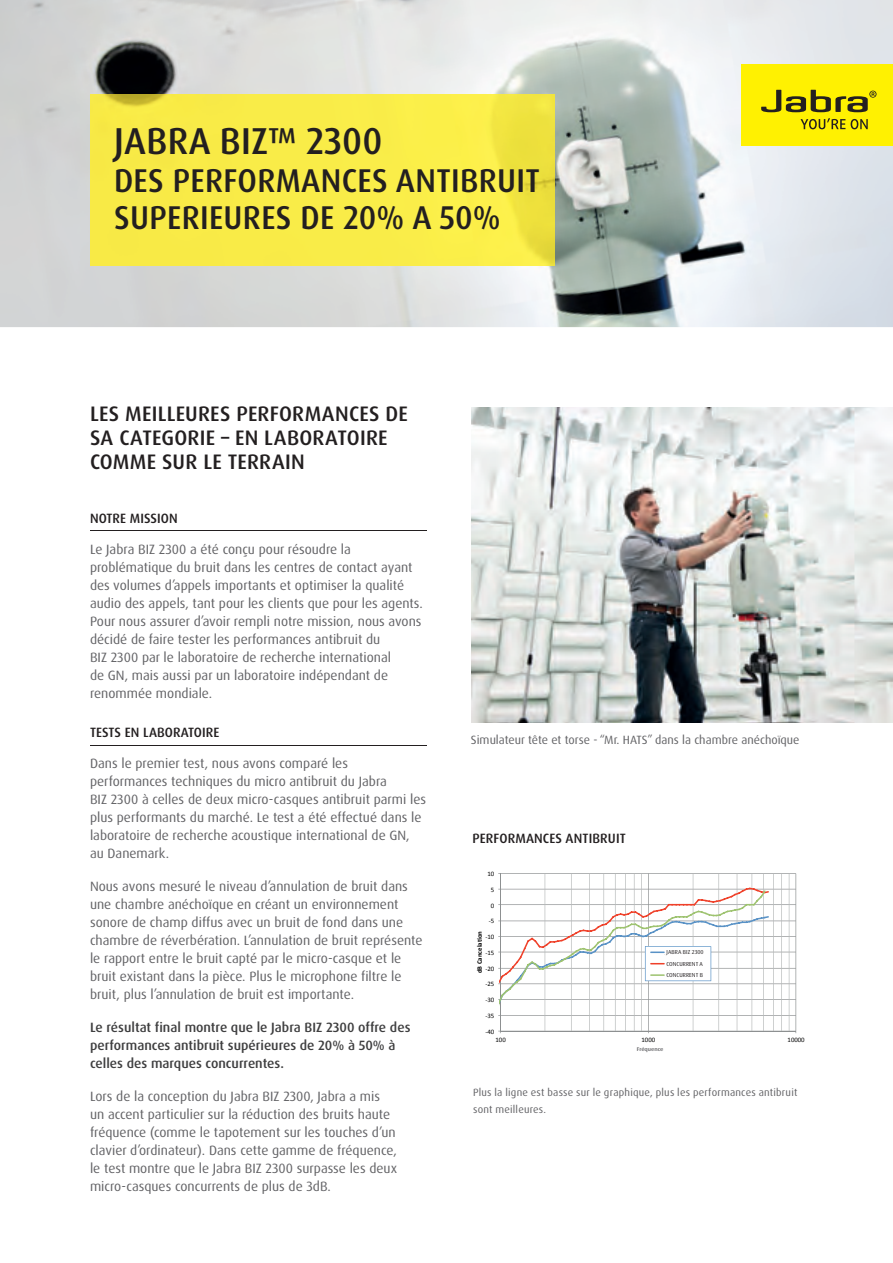
<style>
.page{position:relative;width:893px;height:1263px;background:#fff}
.page>*{position:absolute;margin:0;border:0;box-sizing:border-box;transform-origin:0 0}
.t1{font:500 37.5px "Dax Pro";letter-spacing:.01em;color:#231f20;scale:.96 1}
.t2{font:500 33px/37.5px "Dax Pro";letter-spacing:.01em;color:#231f20;scale:.96 1}
.t3{font:500 21px/24px "Dax Pro";letter-spacing:.01em;color:#231f20}
.t4{font:13.5px/18px "Dax Pro";color:#636366}
.t5{font:500 13.5px/18px "Dax Pro";color:#3e3e3f}
.t6{font:500 13.5px "Dax Pro";letter-spacing:.005em;color:#231f20}
.t7{font:12px "Dax Pro";color:#636366}
.t8{font:10.5px/16.5px "Dax Pro";letter-spacing:.02em;color:#636366}
.t9{font:6.75px/11.4px "Calibri";color:#000001}
.t10{font:700 6.75px "Calibri";color:#000001}
.t11{font:5.7px "Dax Pro";letter-spacing:.01em;color:#231f20}
.t12{font:500 5.4px "Dax Pro";color:#636366;scale:1.11 1}
</style>
<div class="page">
<img style="left:0;top:0;width:893px;height:327px">
<img style="left:472px;top:407px;width:421px;height:315px">
<hr style="left:90px;top:530px;width:336px;height:1px;background:#231f20">
<hr style="left:90px;top:745px;width:336px;height:1px;background:#231f20">
<img style="left:90px;top:94px;width:465px;height:171px">
<div style="left:741px;top:65px;width:152px;height:81px;background:#fff101"></div>
<svg style="left:761px;top:90px;width:115px;height:22px"></svg>
<svg style="left:800px;top:118px;width:45px;height:11px"></svg>
<svg style="left:851px;top:119px;width:17px;height:10px"></svg>
<svg style="left:498px;top:873px;width:299px;height:161px"></svg>
<div style="left:665px;top:948px;width:44px;height:31px;background:#fff"></div>
<h1 class="t1" style="left:114px;top:117px;width:281px">JABRA BIZ™ 2300</h1>
<h2 class="t2" style="left:114px;top:162px;width:445px">DES PERFORMANCES ANTIBRUIT<br>SUPERIEURES DE 20% A 50%</h2>
<h3 class="t3" style="left:90px;top:402px;width:319px">LES MEILLEURES PERFORMANCES DE<br>SA CATEGORIE – EN LABORATOIRE<br>COMME SUR LE TERRAIN</h3>
<p class="t6" style="left:90px;top:509px;width:89px">NOTRE MISSION</p>
<p class="t4" style="left:90px;top:540px;width:334px">Le Jabra BIZ 2300 a été conçu pour résoudre la problématique du bruit dans les centres de contact ayant des volumes d’appels importants et optimiser la qualité audio des appels, tant pour les clients que pour les agents.<br>Pour nous assurer d’avoir rempli notre mission, nous avons décidé de faire tester les performances antibruit du<br>BIZ 2300 par le laboratoire de recherche international<br>de GN, mais aussi par un laboratoire indépendant de renommée mondiale.</p>
<p class="t6" style="left:90px;top:724px;width:131px">TESTS EN LABORATOIRE</p>
<p class="t4" style="left:90px;top:754px;width:338px">Dans le premier test, nous avons comparé les performances techniques du micro antibruit du Jabra<br>BIZ 2300 à celles de deux micro-casques antibruit parmi les plus performants du marché. Le test a été effectué dans le laboratoire de recherche acoustique international de GN, au Danemark.</p>
<p class="t4" style="left:90px;top:877px;width:334px">Nous avons mesuré le niveau d’annulation de bruit dans une chambre anéchoïque en créant un environnement sonore de champ diffus avec un bruit de fond dans une chambre de réverbération. L’annulation de bruit représente le rapport entre le bruit capté par le micro-casque et le bruit existant dans la pièce. Plus le microphone filtre le bruit, plus l’annulation de bruit est importante.</p>
<p class="t5" style="left:90px;top:1018px;width:322px">Le résultat final montre que le Jabra BIZ 2300 offre des performances antibruit supérieures de 20% à 50% à celles des marques concurrentes.</p>
<p class="t4" style="left:90px;top:1087px;width:309px">Lors de la conception du Jabra BIZ 2300, Jabra a mis un accent particulier sur la réduction des bruits haute fréquence (comme le tapotement sur les touches d’un clavier d’ordinateur). Dans cette gamme de fréquence, le test montre que le Jabra BIZ 2300 surpasse les deux micro-casques concurrents de plus de 3dB.</p>
<p class="t7" style="left:471px;top:732px;width:330px">Simulateur tête et torse - “Mr. HATS” dans la chambre anéchoïque</p>
<p class="t6" style="left:472px;top:829px;width:155px">PERFORMANCES ANTIBRUIT</p>
<p class="t9" style="left:487px;top:868px;width:8px">10</p>
<p class="t9" style="left:491px;top:884px;width:5px">5</p>
<p class="t9" style="left:491px;top:900px;width:5px">0</p>
<p class="t9" style="left:489px;top:915px;width:7px">--‐5</p>
<p class="t10" style="left:475px;top:973px;width:43px;rotate:-90deg">dB Cancela*on</p>
<p class="t9" style="left:485px;top:931px;width:10px">--‐10</p>
<p class="t9" style="left:485px;top:947px;width:10px">--‐15</p>
<p class="t9" style="left:485px;top:963px;width:10px">--‐20</p>
<p class="t9" style="left:485px;top:978px;width:10px">--‐25</p>
<p class="t9" style="left:485px;top:994px;width:10px">--‐30</p>
<p class="t9" style="left:485px;top:1010px;width:10px">--‐35</p>
<p class="t9" style="left:485px;top:1026px;width:10px">--‐40</p>
<p class="t9" style="left:665px;top:947px;width:41px">Jabra BIZ 2300<br>Compe5tor 1<br>Compe5tor 2</p>
<p class="t11" style="left:666px;top:949px;width:39px">JABRA BIZ 2300</p>
<p class="t11" style="left:666px;top:972px;width:38px">CONCURRENT B</p>
<p class="t11" style="left:666px;top:960px;width:38px">CONCURRENT A</p>
<p class="t9" style="left:495px;top:1034px;width:12px">100</p>
<p class="t9" style="left:641px;top:1034px;width:15px">1000</p>
<p class="t9" style="left:788px;top:1034px;width:19px">10000</p>
<p class="t12" style="left:637px;top:1046px;width:26px">Fréquence</p>
<p class="t8" style="left:473px;top:1084px;width:326px">Plus la ligne est basse sur le graphique, plus les performances antibruit sont meilleures.</p>
</div>
